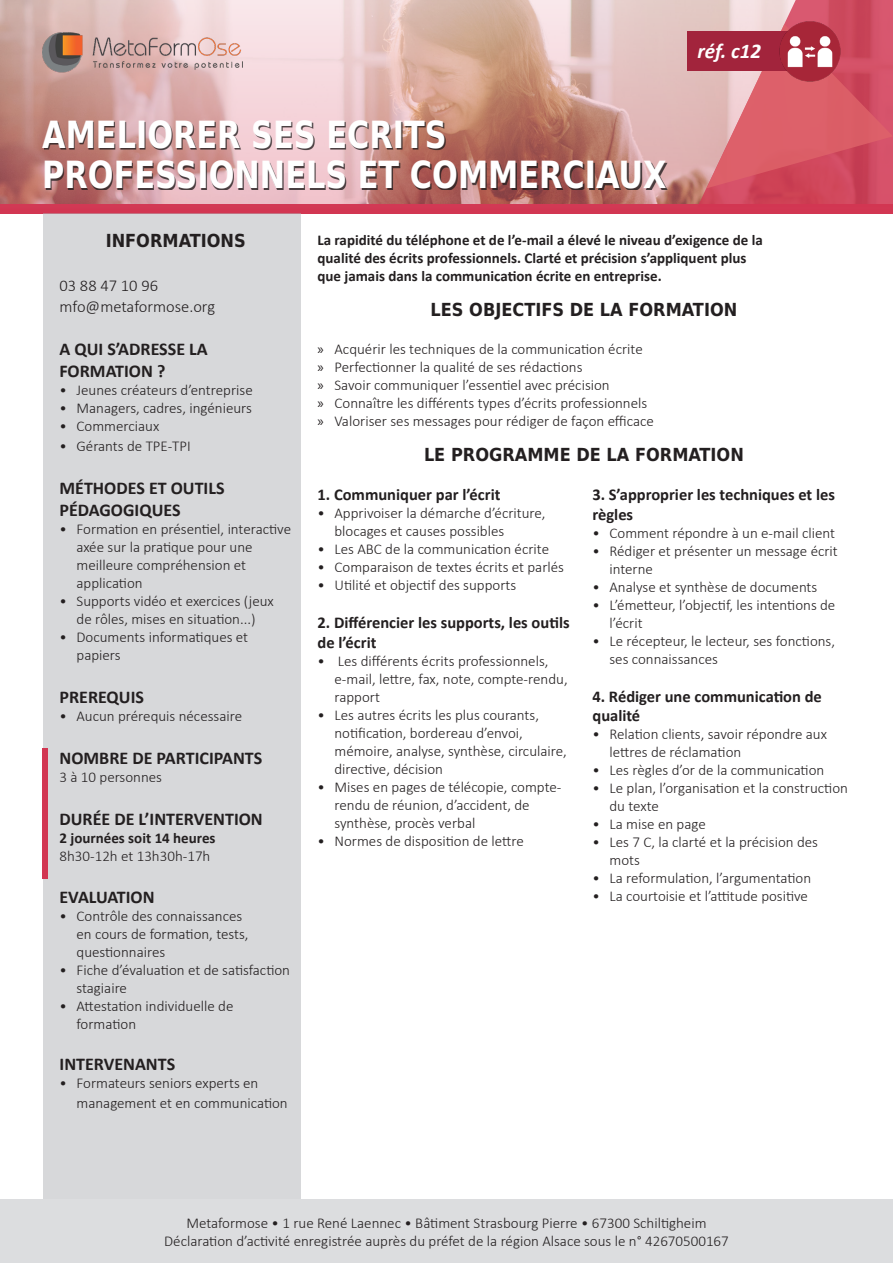
<style>
.page{position:relative;width:893px;height:1263px;background:#fff}
.page>*{position:absolute;margin:0;border:0;box-sizing:border-box;transform-origin:0 0}
.Titre_Formation{font:700 37.5px "DejaVu Sans Condensed";color:#fff;scale:.9 1}
.t1{font:italic 700 21px "Calibri";color:#fff}
.t2{font:700 18px/21.6px "Calibri";color:#231f20}
.t3{font:700 18px "DejaVu Sans Condensed";color:#231f20}
.Texte-courant{font:700 16.5px/19.8px "Calibri";color:#231f20}
.t4{font:300 16.5px "Calibri";color:#231f20}
.t5{font:300 15px/18px "Calibri";color:#231f20}
.Intro-fiche-form{font:700 15px "Calibri";color:#231f20}
.s1{font-family:"Myriad Pro";font-weight:400}
</style>
<div class="page">
<div style="left:0;top:1199px;width:893px;height:64px;background:#dcdddf"></div>
<div style="left:0;top:0;width:893px;height:214px;background:#d23652"></div>
<img style="left:1px;top:0;width:696px;height:203px">
<div style="left:43px;top:214px;width:257px;height:985px;background:#d7d8da"></div>
<svg style="left:0;top:0;width:1px;height:204px"></svg>
<svg style="left:697px;top:0;width:196px;height:204px"></svg>
<div style="left:687px;top:32px;width:131px;height:39px;background:#a2243c"></div>
<img style="left:769px;top:19px;width:81px;height:65px">
<img style="left:43px;top:32px;width:199px;height:41px">
<div style="left:44px;top:121px;width:624px;height:69px;background:#231f20;opacity:.8"></div>
<div style="left:43px;top:748px;width:5px;height:130px;background:#d23652"></div>
<p class="Titre_Formation" style="left:42px;top:104px;width:451px">AMELIORER SES ECRITS</p>
<p class="Titre_Formation" style="left:42px;top:144px;width:695px">PROFESSIONNELS ET COMMERCIAUX</p>
<p class="t1" style="left:697px;top:36px;width:65px">réf. c12</p>
<p class="t3" style="left:106px;top:226px;width:142px">INFORMATIONS</p>
<p class="t4" style="left:60px;top:275px;width:100px">03 88 47 10 96</p>
<p class="t4" style="left:60px;top:297px;width:157px">mfo@metaformose.org</p>
<p class="t2" style="left:60px;top:338px;width:150px">A QUI S’ADRESSE LA<br>FORMATION ?</p>
<p class="t5" style="left:60px;top:381px;width:195px">• Jeunes créateurs d’entreprise</p>
<p class="t5" style="left:60px;top:399px;width:194px">• Managers, cadres, ingénieurs</p>
<p class="t5" style="left:60px;top:417px;width:101px">• Commerciaux</p>
<p class="t5" style="left:60px;top:437px;width:133px">• Gérants de TPE-TPI</p>
<p class="t2" style="left:60px;top:477px;width:167px">MÉTHODES ET OUTILS<br>PÉDAGOGIQUES</p>
<p class="t5" style="left:77px;top:519px;width:216px;text-indent:-17px">• Formation en présentiel, interactive axée sur la pratique pour une meilleure compréhension et application</p>
<p class="t5" style="left:60px;top:591px;width:216px;text-align:center">• Supports vidéo et exercices (jeux de rôles, mises en situation...)</p>
<p class="t5" style="left:77px;top:627px;width:173px;text-indent:-17px">• Documents informatiques et papiers</p>
<p class="t2" style="left:60px;top:686px;width:86px">PREREQUIS</p>
<p class="t5" style="left:60px;top:707px;width:184px">• Aucun prérequis nécessaire</p>
<p class="t2" style="left:60px;top:747px;width:204px">NOMBRE DE PARTICIPANTS</p>
<p class="t5" style="left:60px;top:768px;width:104px">3 à 10 personnes</p>
<p class="t2" style="left:60px;top:808px;width:205px">DURÉE DE L’INTERVENTION</p>
<p class="Intro-fiche-form" style="left:60px;top:828px;width:158px">2 journées soit 14 heures</p>
<p class="t5" style="left:60px;top:847px;width:152px">8h30-12h et 13h30h-17h</p>
<p class="t2" style="left:60px;top:886px;width:97px">EVALUATION</p>
<p class="t5" style="left:77px;top:906px;width:174px;text-indent:-17px">• Contrôle des connaissances en cours de formation, tests, questionnaires</p>
<p class="t5" style="left:77px;top:960px;width:215px;text-indent:-17px">• Fiche d’évaluation et de satisfaction stagiaire</p>
<p class="t5" style="left:77px;top:996px;width:158px;text-indent:-17px">• Attestation individuelle de formation</p>
<p class="t2" style="left:60px;top:1053px;width:117px">INTERVENANTS</p>
<p class="t5" style="left:77px;top:1073px;width:213px;line-height:19.8px;text-indent:-17px">• Formateurs seniors experts en management et en communication</p>
<p class="Intro-fiche-form" style="left:317px;top:229px;width:447px">La rapidité du téléphone et de l’e-mail a élevé le niveau d’exigence de la</p>
<p class="Intro-fiche-form" style="left:317px;top:247px;width:430px">qualité des écrits professionnels. Clarté et précision s’appliquent plus</p>
<p class="Intro-fiche-form" style="left:317px;top:265px;width:346px">que jamais dans la communication écrite en entreprise.</p>
<p class="t3" style="left:431px;top:295px;width:308px">LES OBJECTIFS DE LA FORMATION</p>
<p class="t5" style="left:317px;top:340px;width:327px"><span class="s1">»</span> Acquérir les techniques de la communication écrite</p>
<p class="t5" style="left:317px;top:358px;width:266px"><span class="s1">»</span> Perfectionner la qualité de ses rédactions</p>
<p class="t5" style="left:317px;top:376px;width:294px"><span class="s1">»</span> Savoir communiquer l’essentiel avec précision</p>
<p class="t5" style="left:317px;top:394px;width:331px"><span class="s1">»</span> Connaître les différents types d’écrits professionnels</p>
<p class="t5" style="left:317px;top:412px;width:338px"><span class="s1">»</span> Valoriser ses messages pour rédiger de façon efficace</p>
<p class="t3" style="left:424px;top:440px;width:321px">LE PROGRAMME DE LA FORMATION</p>
<p class="Texte-courant" style="left:317px;top:484px;width:184px">1. Communiquer par l’écrit</p>
<p class="t5" style="left:334px;top:504px;width:213px;text-indent:-17px">• Apprivoiser la démarche d’écriture, blocages et causes possibles</p>
<p class="t5" style="left:317px;top:540px;width:233px">• Les ABC de la communication écrite</p>
<p class="t5" style="left:317px;top:558px;width:248px">• Comparaison de textes écrits et parlés</p>
<p class="t5" style="left:317px;top:576px;width:200px">• Utilité et objectif des supports</p>
<p class="Texte-courant" style="left:317px;top:612px;width:254px">2. Différencier les supports, les outils de l’écrit</p>
<p class="t5" style="left:334px;top:651px;width:235px;text-indent:-17px">• Les différents écrits professionnels, e-mail, lettre, fax, note, compte-rendu, rapport</p>
<p class="t5" style="left:334px;top:705px;width:234px;text-indent:-17px">• Les autres écrits les plus courants, notification, bordereau d’envoi, mémoire, analyse, synthèse, circulaire, directive, décision</p>
<p class="t5" style="left:334px;top:777px;width:228px;text-indent:-17px">• Mises en pages de télécopie, compte&shy;rendu de réunion, d’accident, de synthèse, procès verbal</p>
<p class="t5" style="left:317px;top:831px;width:208px">• Normes de disposition de lettre</p>
<p class="Texte-courant" style="left:592px;top:484px;width:244px">3. S’approprier les techniques et les règles</p>
<p class="t5" style="left:592px;top:524px;width:244px">• Comment répondre à un e-mail client</p>
<p class="t5" style="left:609px;top:542px;width:230px;text-indent:-17px">• Rédiger et présenter un message écrit interne</p>
<p class="t5" style="left:592px;top:578px;width:226px">• Analyse et synthèse de documents</p>
<p class="t5" style="left:609px;top:596px;width:227px;text-indent:-17px">• L’émetteur, l’objectif, les intentions de l’écrit</p>
<p class="t5" style="left:609px;top:632px;width:227px;text-indent:-17px">• Le récepteur, le lecteur, ses fonctions, ses connaissances</p>
<p class="Texte-courant" style="left:592px;top:686px;width:231px">4. Rédiger une communication de qualité</p>
<p class="t5" style="left:609px;top:725px;width:219px;text-indent:-17px">• Relation clients, savoir répondre aux lettres de réclamation</p>
<p class="t5" style="left:592px;top:761px;width:233px">• Les règles d’or de la communication</p>
<p class="t5" style="left:609px;top:779px;width:240px;text-indent:-17px">• Le plan, l’organisation et la construction du texte</p>
<p class="t5" style="left:592px;top:815px;width:115px">• La mise en page</p>
<p class="t5" style="left:609px;top:833px;width:210px;text-indent:-17px">• Les 7 C, la clarté et la précision des mots</p>
<p class="t5" style="left:592px;top:869px;width:220px">• La reformulation, l’argumentation</p>
<p class="t5" style="left:592px;top:887px;width:217px">• La courtoisie et l’attitude positive</p>
<p class="t5" style="left:164px;top:1213px;width:566px;text-align:center">Metaformose • 1 rue René Laennec • Bâtiment Strasbourg Pierre • 67300 Schiltigheim<br>Déclaration d’activité enregistrée auprès du préfet de la région Alsace sous le n° 42670500167</p>
</div>
